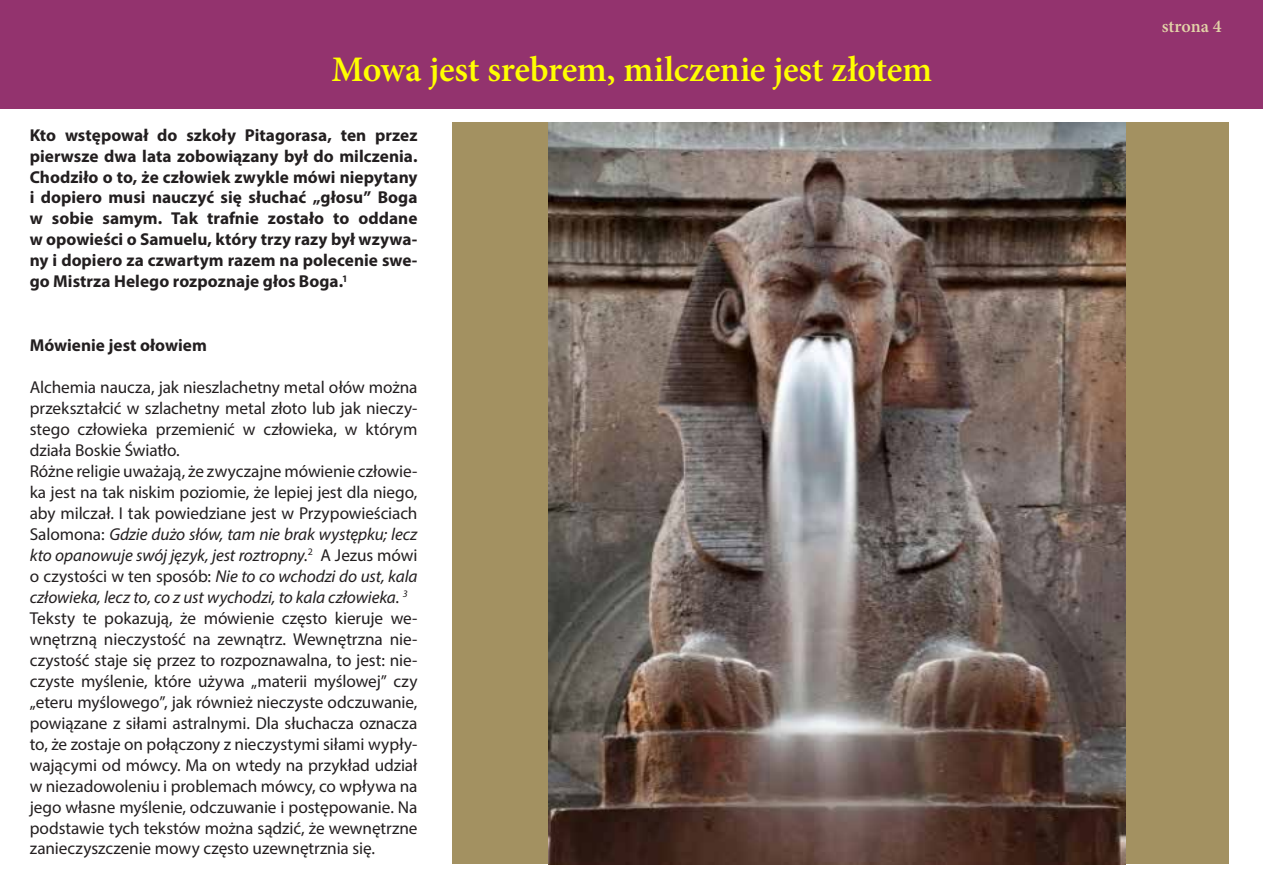
<style>
.page{position:relative;width:1263px;height:893px;background:#fff}
.page>*{position:absolute;margin:0;border:0;box-sizing:border-box;transform-origin:0 0}
.t1{font:600 36px "Minion Pro";letter-spacing:-.01em;color:#ff0}
.t2{font:600 18px "Minion Pro";letter-spacing:-.005em;color:#e3d3a8}
.t3{font:17.25px/21px "Myriad Pro";letter-spacing:-.005em;color:#231f20}
.t4{font:700 17.25px/21px "Myriad Pro";color:#231f20;text-align:justify}
.s1{font-style:italic}
</style>
<div class="page">
<div style="left:0;top:0;width:1263px;height:108px;background:#93336e"></div>
<div style="left:452px;top:122px;width:776px;height:742px;background:#a39161"></div>
<img style="left:549px;top:122px;width:576px;height:742px">
<h1 class="t1" style="left:332px;top:44px;width:602px">Mowa jest srebrem, milczenie jest złotem</h1>
<p class="t4" style="left:30px;top:124px;width:389px">Kto wstępował do szkoły Pitagorasa, ten przez pierwsze dwa lata zobowiązany był do milczenia.<br>Chodziło o to, że człowiek zwykle mówi niepytany i dopiero musi nauczyć się słuchać „głosu” Boga w sobie samym. Tak trafnie zostało to oddane w opowieści o Samuelu, który trzy razy był wzywa&shy;ny i dopiero za czwartym razem na polecenie swe&shy;go Mistrza Helego rozpoznaje głos Boga.<sup>1</sup></p>
<p class="t4" style="left:30px;top:334px;width:179px">Mówienie jest ołowiem</p>
<p class="t3" style="left:30px;top:376px;width:389px">Alchemia naucza, jak nieszlachetny metal ołów można przekształcić w szlachetny metal złoto lub jak nieczy&shy;stego człowieka przemienić w człowieka, w którym działa Boskie Światło.<br>Różne religie uważają, że zwyczajne mówienie człowie&shy;ka jest na tak niskim poziomie, że lepiej jest dla niego, aby milczał. I tak powiedziane jest w Przypowieściach Salomona: <span class="s1">Gdzie dużo słów, tam nie brak występku; lecz kto opanowuje swój język, jest roztropny</span>.<sup>2</sup> A Jezus mówi o czystości w ten sposób: <span class="s1">Nie to co wchodzi do ust, kala człowieka, lecz to, co z ust wychodzi, to kala człowieka</span>. <sup>3<br></sup>Teksty te pokazują, że mówienie często kieruje we&shy;wnętrzną nieczystość na zewnątrz. Wewnętrzna nie&shy;czystość staje się przez to rozpoznawalna, to jest: nie&shy;czyste myślenie, które używa „materii myślowej” czy „eteru myślowego”, jak również nieczyste odczuwanie, powiązane z siłami astralnymi. Dla słuchacza oznacza to, że zostaje on połączony z nieczystymi siłami wypły&shy;wającymi od mówcy. Ma on wtedy na przykład udział w niezadowoleniu i problemach mówcy, co wpływa na jego własne myślenie, odczuwanie i postępowanie. Na podstawie tych tekstów można sądzić, że wewnętrzne zanieczyszczenie mowy często uzewnętrznia się.</p>
<p class="t2" style="left:1162px;top:14px;width:61px">strona 4</p>
</div>
